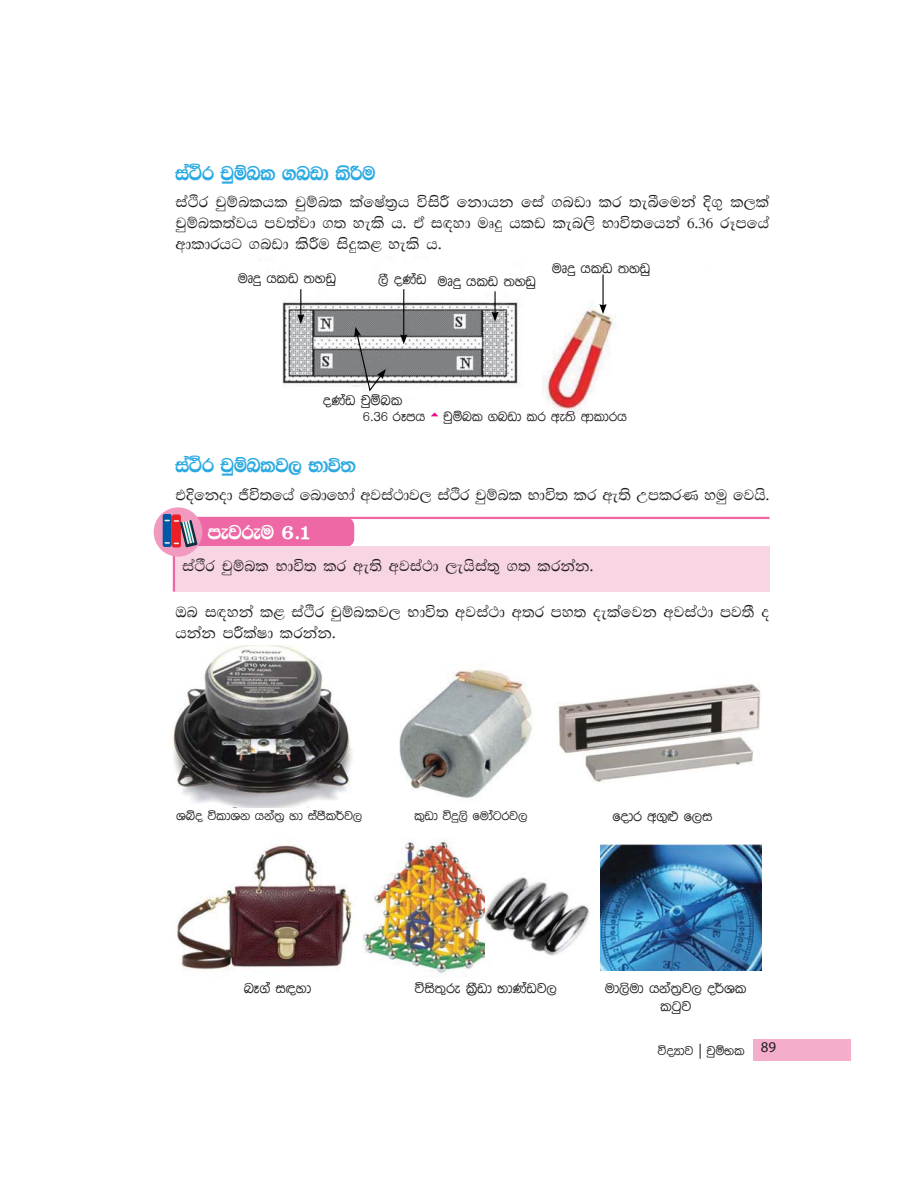
<style>
.page{position:relative;width:918px;height:1188px;background:#fff}
.page>*{position:absolute;margin:0;border:0;box-sizing:border-box;transform-origin:0 0}
.t1{font:21px "FM Emaneex";color:#2baae2}
.t2{font:21px "FM Emaneex";color:#fff}
.t3{font:18px/21px "FM Abhayax";color:#231f20;text-align:justify}
.t4{font:15px/18px "FM Malithix";color:#231f20;text-align:center}
.t5{font:14.25px "FM Malithix";color:#231f20}
.t6{font:13.5px "FM Malithix";color:#231f20}
.s1{font-family:"Myriad Pro";font-size:15px}
</style>
<div class="page">
<div style="left:753px;top:1039px;width:98px;height:22px;background:#f5adcc"></div>
<img style="left:258px;top:259px;width:260px;height:128px">
<img style="left:542px;top:274px;width:73px;height:139px">
<svg style="left:431px;top:412px;width:7px;height:4px"></svg>
<svg style="left:297px;top:289px;width:7px;height:35px"></svg>
<hr style="left:403px;top:289px;width:1px;height:48px;background:#010202">
<svg style="left:400px;top:334px;width:7px;height:10px"></svg>
<hr style="left:494px;top:291px;width:2px;height:23px;background:#010202">
<svg style="left:491px;top:312px;width:8px;height:10px"></svg>
<hr style="left:602px;top:275px;width:2px;height:31px;background:#010202">
<svg style="left:599px;top:304px;width:8px;height:10px"></svg>
<svg style="left:354px;top:327px;width:32px;height:65px"></svg>
<div style="left:174px;top:546px;width:596px;height:46px;background:#f8d5e3"></div>
<hr style="left:173px;top:548px;width:2px;height:44px;background:#ed68a5">
<hr style="left:196px;top:517px;width:574px;height:2px;background:#ed68a5">
<div style="left:154px;top:507px;width:48px;height:50px;background:#f199bf;border-radius:50%"></div>
<svg style="left:163px;top:514px;width:191px;height:33px"></svg>
<img style="left:172px;top:645px;width:180px;height:162px">
<img style="left:399px;top:669px;width:134px;height:129px">
<img style="left:557px;top:683px;width:204px;height:100px">
<img style="left:176px;top:844px;width:187px;height:127px">
<img style="left:363px;top:838px;width:127px;height:138px">
<img style="left:486px;top:873px;width:104px;height:86px">
<img style="left:600px;top:844px;width:162px;height:127px">
<p class="t1" style="left:176px;top:162px;width:202px">IAÓR PQÏNL .NVD LSÍU</p>
<p class="t3" style="left:176px;top:192px;width:595px">iaÓr pqïnlhl pqïnl lafIa;%h úisÍ fkdhk fia .nvd lr ;eîfuka È.= l,la pqïnl;ajh mj;ajd .; yelsh' ta i`oyd uDÿ hlv len,sNdú;fhka 6'36 rEmfha wdldrhg .nvd lsÍu isÿl&lt; yelsh'</p>
<p class="t4" style="left:379px;top:270px;width:49px">,SOKAV</p>
<p class="t4" style="left:238px;top:270px;width:109px">UDŸ HLV ;YVQ</p>
<p class="t4" style="left:438px;top:272px;width:109px">UDŸ HLV ;YVQ</p>
<p class="t4" style="left:552px;top:260px;width:109px">UDŸ HLV ;YVQ</p>
<p class="t4" style="left:323px;top:391px;width:81px">OKAV PQÏNL</p>
<p class="t5" style="left:363px;top:409px;width:64px">6'36 REMH</p>
<p class="t5" style="left:444px;top:409px;width:185px">PQÏNL .NVD LR WE;SWDLDRH</p>
<p class="t1" style="left:176px;top:454px;width:182px">IAÓR PQÏNLJ, NDÚ;</p>
<p class="t3" style="left:176px;top:485px;width:602px">tÈfkod Ôú;fha fndfyda wjia:dj, iaÓr pqïnl Ndú; lr we;sWmlrK yuqfjhs'</p>
<p class="t2" style="left:208px;top:521px;width:104px">MEJREU 6'1</p>
<p class="t3" style="left:182px;top:556px;width:413px">iaÒr pqïnl Ndú; lr we;swjia:d ,ehsia;= .; lrkak'</p>
<p class="t3" style="left:176px;top:602px;width:596px">Tn i`oyka l&lt; iaÓr pqïnlj, Ndú; wjia:d w;r my; oelafjk wjia:d mj;So hkak mÍlaId lrkak'</p>
<p class="t6" style="left:177px;top:809px;width:187px">YÍO ÚLDYK HKA;%YD IAMSL¾J,</p>
<p class="t6" style="left:414px;top:809px;width:115px">L=VD ÚŸ,SFUDAGRJ,</p>
<p class="t4" style="left:613px;top:808px;width:101px">FODR W.=¿ F,I</p>
<p class="t4" style="left:244px;top:980px;width:69px">NE.A I`OYD</p>
<p class="t4" style="left:415px;top:980px;width:144px">ÚIS;=RE L%SVD NDKAVJ,</p>
<p class="t4" style="left:605px;top:980px;width:143px">UD,SUD HKA;%J, O¾YL<br>LGQJ</p>
<p class="t6" style="left:658px;top:1044px;width:120px">ÚOHDJ <span class="s1">|</span> PQÏNL <sup>89</sup></p>
</div>
